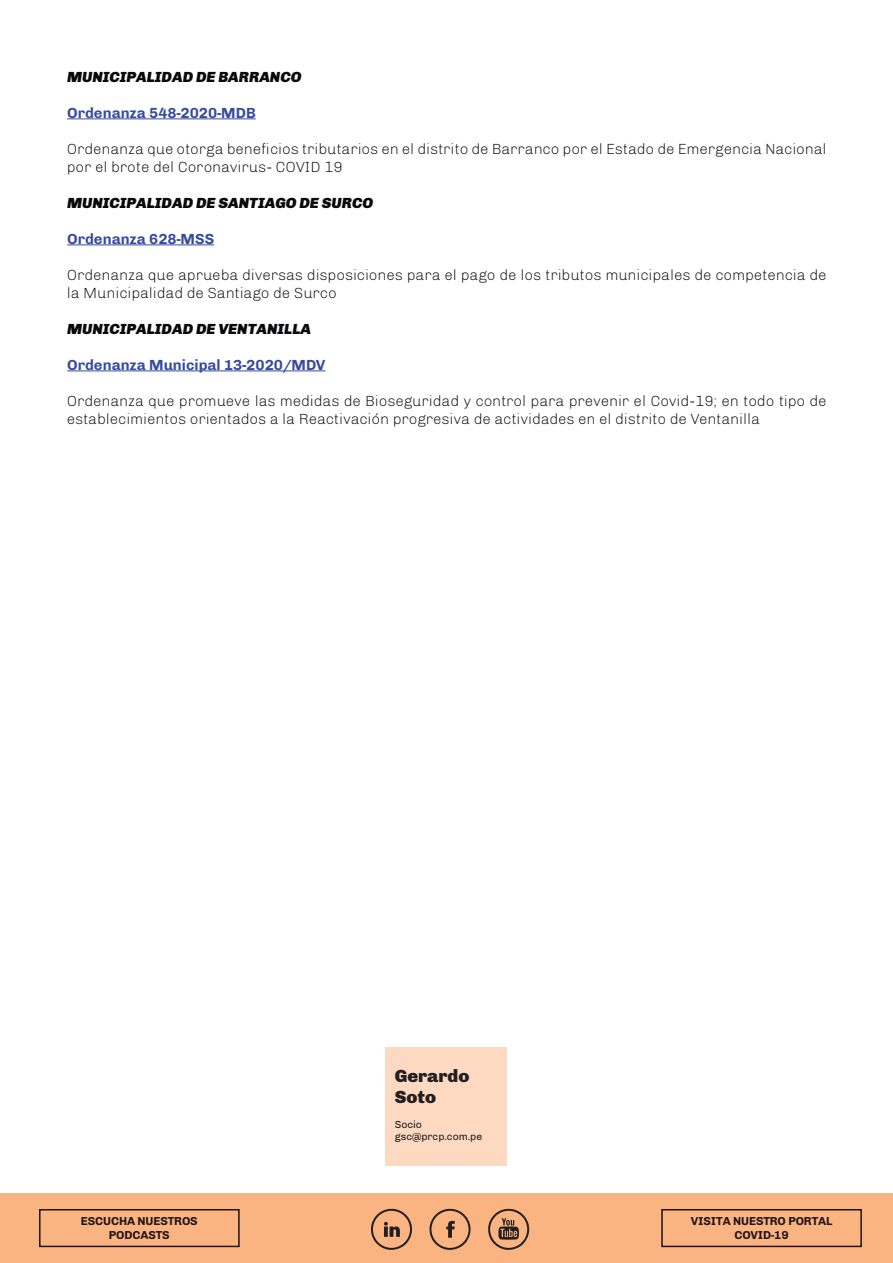
<style>
.page{position:relative;width:893px;height:1263px;background:#fff}
.page>*{position:absolute;margin:0;border:0;box-sizing:border-box;transform-origin:0 0}
.t1{font:900 18px/21.6px "Chivo";color:#231f20}
.t2{font:300 15px/18px "Chivo";color:#0c090d}
.t3{font:italic 900 15px "Chivo";color:#0c090d}
.t4{font:700 15px "Chivo";color:#384b9f}
.t5{font:700 11.85px/14.1px "Chivo";letter-spacing:-.01em;color:#201417;text-align:center}
.t6{font:10.5px/12.6px "Chivo";color:#231f20}
</style>
<div class="page">
<hr style="left:67px;top:118px;width:189px;height:1px;background:#384b9f">
<hr style="left:67px;top:244px;width:147px;height:1px;background:#384b9f">
<hr style="left:67px;top:370px;width:258px;height:1px;background:#384b9f">
<div style="left:386px;top:1047px;width:121px;height:118px;background:#fcd9c0"></div>
<div style="left:0;top:1194px;width:893px;height:69px;background:#fab481"></div>
<svg style="left:371px;top:1209px;width:41px;height:41px"></svg>
<svg style="left:429px;top:1209px;width:41px;height:41px"></svg>
<svg style="left:488px;top:1209px;width:41px;height:41px"></svg>
<div style="left:661px;top:1209px;width:201px;height:38px;border:2px solid #201417"></div>
<div style="left:39px;top:1209px;width:201px;height:38px;border:2px solid #201417"></div>
<p class="t3" style="left:67px;top:68px;width:236px">MUNICIPALIDAD DE BARRANCO</p>
<p class="t4" style="left:67px;top:104px;width:190px">Ordenanza 548-2020-MDB</p>
<p class="t2" style="left:67px;top:140px;width:761px">Ordenanza que otorga beneficios tributarios en el distrito de Barranco por el Estado de Emergencia Nacional por el brote del Coronavirus- COVID 19</p>
<p class="t3" style="left:67px;top:194px;width:308px">MUNICIPALIDAD DE SANTIAGO DE SURCO</p>
<p class="t4" style="left:67px;top:230px;width:149px">Ordenanza 628-MSS</p>
<p class="t2" style="left:67px;top:266px;width:761px">Ordenanza que aprueba diversas disposiciones para el pago de los tributos municipales de competencia de la Municipalidad de Santiago de Surco</p>
<p class="t3" style="left:67px;top:320px;width:245px">MUNICIPALIDAD DE VENTANILLA</p>
<p class="t4" style="left:67px;top:356px;width:260px">Ordenanza Municipal 13-2020/MDV</p>
<p class="t2" style="left:67px;top:392px;width:761px">Ordenanza que promueve las medidas de Bioseguridad y control para prevenir el Covid-19; en todo tipo de establecimientos orientados a la Reactivación progresiva de actividades en el distrito de Ventanilla</p>
<p class="t5" style="left:81px;top:1214px;width:118px">ESCUCHA NUESTROS<br>PODCASTS</p>
<p class="t1" style="left:395px;top:1065px;width:76px">Gerardo<br>Soto</p>
<p class="t6" style="left:395px;top:1118px;width:89px">Socio gsc@prcp.com.pe</p>
<p class="t5" style="left:691px;top:1214px;width:143px">VISITA NUESTRO PORTAL<br>COVID-19</p>
</div>
